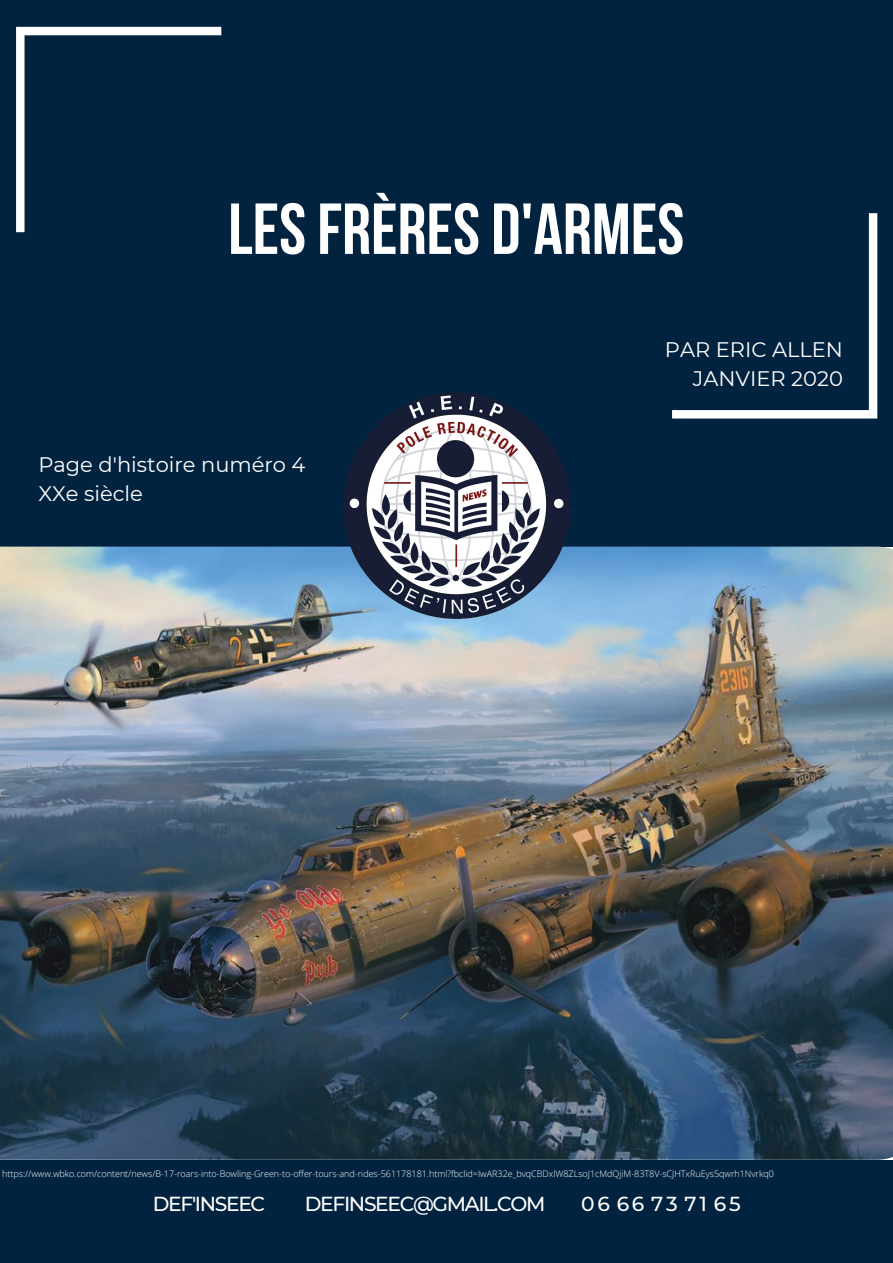
<style>
.page{position:relative;width:893px;height:1263px;background:#01233f}
.page>*{position:absolute;margin:0;border:0;box-sizing:border-box;transform-origin:0 0}
.t1{font:700 72px "Bebas Neue";color:#fff}
.t2{font:21px "Montserrat";color:#fff}
.t3{font:500 20.25px "Montserrat";letter-spacing:-.065em;color:#fff}
.t4{font:300 9px "Open Sans";color:#fff}
</style>
<div class="page">
<img style="left:0;top:547px;width:893px;height:613px">
<svg style="left:16px;top:27px;width:205px;height:205px"></svg>
<svg style="left:672px;top:213px;width:205px;height:205px"></svg>
<img style="left:343px;top:392px;width:227px;height:228px;border-radius:50%">
<p class="t1" style="left:228px;top:200px;width:457px">LESFRÈRES D'ARMES</p>
<p class="t2" style="left:38px;top:451px;width:268px">Page d'histoire numéro 4</p>
<p class="t2" style="left:38px;top:481px;width:106px">XXe siècle</p>
<p class="t2" style="left:665px;top:337px;width:179px">PAR ERIC ALLEN</p>
<p class="t2" style="left:693px;top:366px;width:152px">JANVIER 2020</p>
<p class="t4" style="left:2px;top:1168px;width:773px">https://www.wbko.com/content/news/B-17-roars-into-Bowling-Green-to-offer-tours-and-rides-561178181.html?fbclid=IwAR32e_bvqCBDxlW8ZLsoJ1cMdQjiM-83T8V-sCJHTxRuEys5qwrh1Nvrkq0</p>
<p class="t3" style="left:153px;top:1191px;width:114px">DEF'INSEEC</p>
<p class="t3" style="left:305px;top:1191px;width:242px">DEFINSEEC@GMAIL.COM</p>
<p class="t3" style="left:581px;top:1191px;width:161px">06 66 73 71 65</p>
</div>
